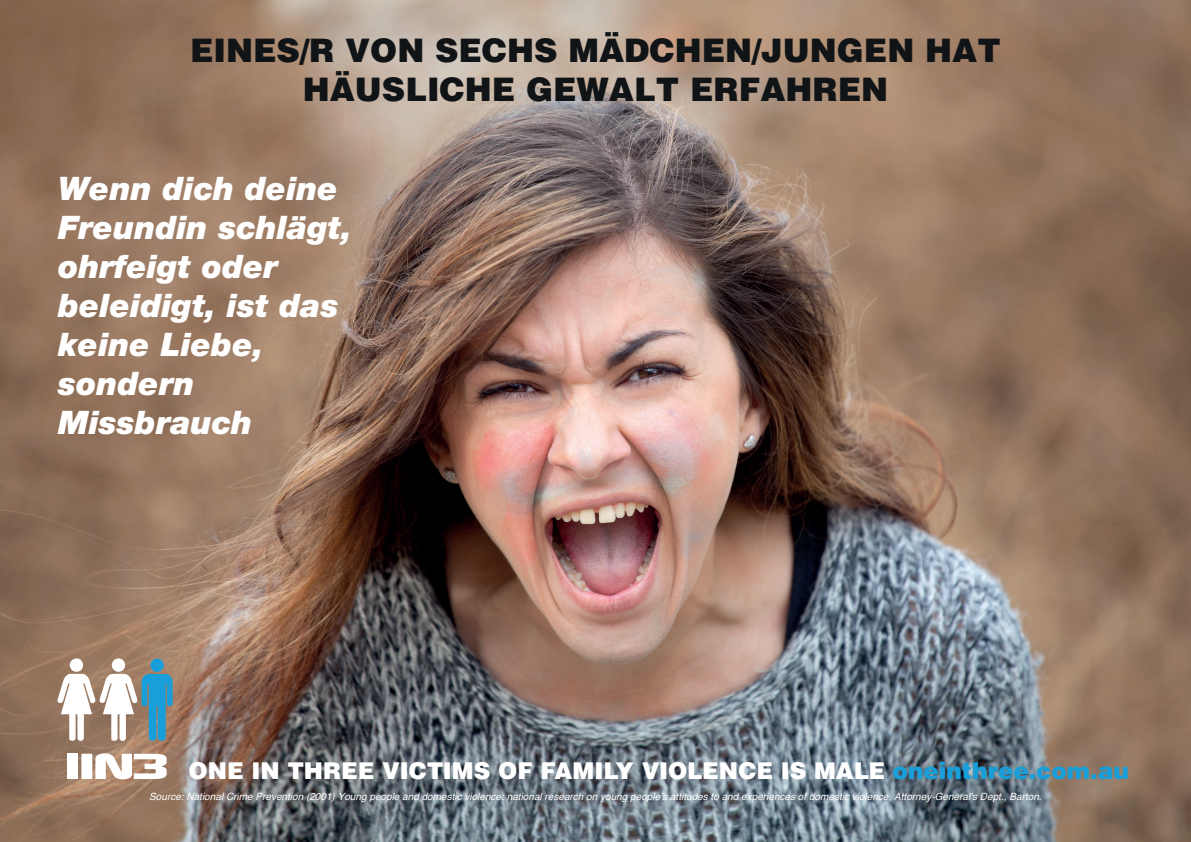
<style>
.page{position:relative;width:1191px;height:842px;background:#fff}
.page>*{position:absolute;margin:0;border:0;box-sizing:border-box;transform-origin:0 0}
.t1{font:italic 900 32.4px/38.9px "Helvetica Neue";color:#fff}
.t2{font:900 32.4px/38.9px "Helvetica";color:#111416;text-align:center}
.t3{font:900 23.1px "Helvetica";letter-spacing:-.005em;color:#fff}
.t4{font:italic 10px "Helvetica";color:#fff}
.s1{color:#189ed9}
</style>
<div class="page">
<img style="left:0;top:0;width:1191px;height:842px">
<svg style="left:58px;top:658px;width:115px;height:83px"></svg>
<svg style="left:81px;top:753px;width:86px;height:26px"></svg>
<div style="left:67px;top:754px;width:11px;height:25px;background:#fff"></div>
<h1 class="t2" style="left:190px;top:30px;width:812px">EINES/R VON SECHS MÄDCHEN/JUNGEN HAT<br>HÄUSLICHE GEWALT ERFAHREN</h1>
<h1 class="t1" style="left:58px;top:169px;width:295px">Wenn dich deine<br>Freundin schlägt, ohrfeigt oder beleidigt, ist das keine Liebe, sondern<br>Missbrauch</h1>
<h2 class="t3" style="left:189px;top:756px;width:941px">ONE IN THREE VICTIMS OF FAMILY VIOLENCE IS MALE <span class="s1">oneinthree.com.au</span></h2>
<p class="t4" style="left:149px;top:788px;width:894px">Source: National Crime Prevention (2001) Young people and domestic violence: national research on young people's attitudes to and experiences of domestic violence, Attorney-General's Dept., Barton.</p>
</div>
